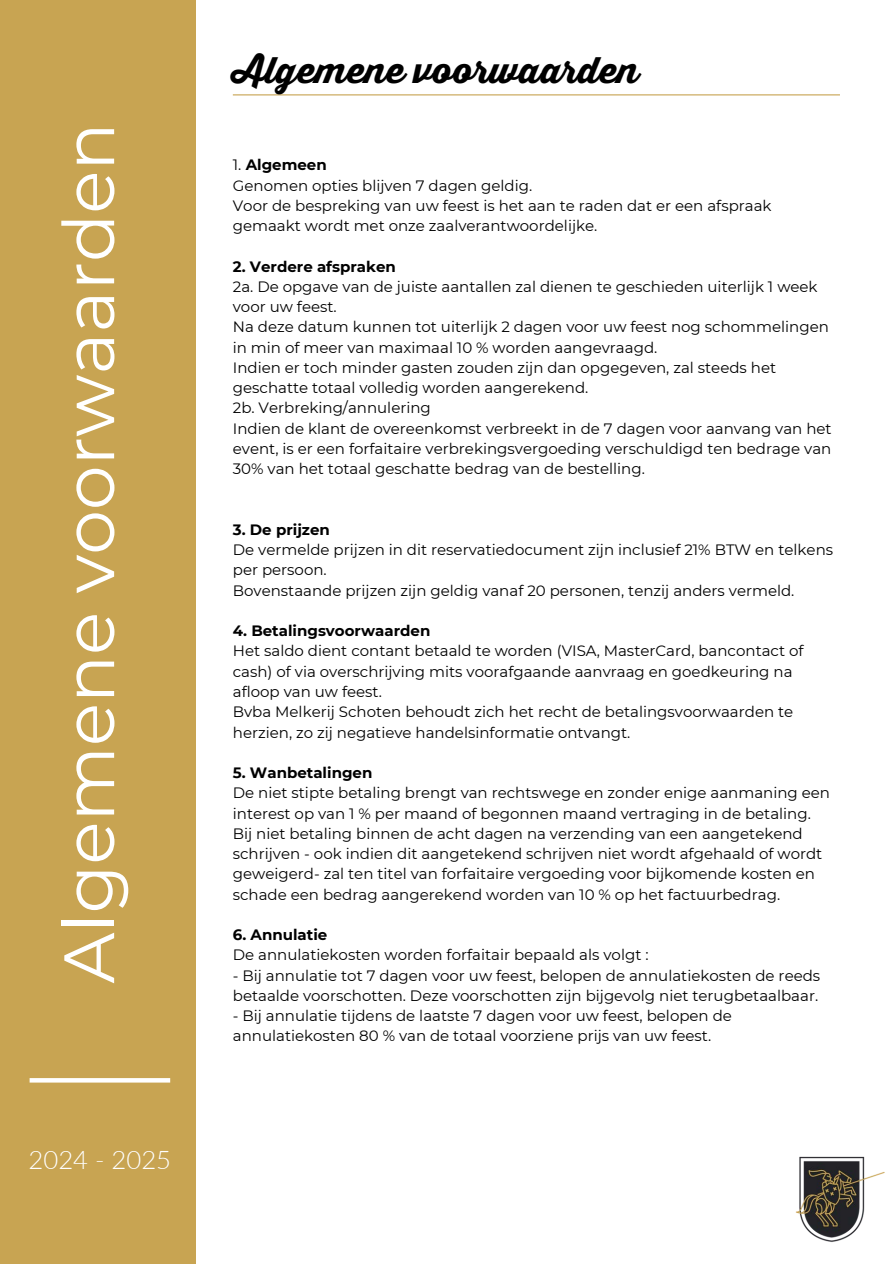
<style>
.page{position:relative;width:894px;height:1264px;background:#fff}
.page>*{position:absolute;margin:0;border:0;box-sizing:border-box;transform-origin:0 0}
.t1{font:71.1px "Montserrat";color:#fff}
.t2{font:36px "Thirsty Script Extrabold Demo";color:#000}
.t3{font:300 25.65px "Lato";color:#fff}
.t4{font:15px/20.2px "Montserrat";color:#000}
.t5{font:700 15px "Montserrat";color:#000}
.s1{font-weight:400}
</style>
<div class="page">
<div style="left:0;top:0;width:195px;height:1263px;background:#c8a452"></div>
<svg style="left:30px;top:1078px;width:140px;height:4px"></svg>
<img style="left:795px;top:1156px;width:90px;height:86px">
<hr style="left:233px;top:94px;width:606px;height:1px;background:#c7a351">
<h3 class="t1" style="left:45px;top:983px;width:862px;rotate:-90deg">Algemene voorwaarden</h3>
<p class="t3" style="left:29px;top:1143px;width:144px">2024 - 2025</p>
<h2 class="t2" style="left:233px;top:49px;width:407px">Algemene voorwaarden</h2>
<p class="t5" style="left:233px;top:156px;width:95px"><span class="s1">1.</span> Algemeen</p>
<p class="t4" style="left:233px;top:175px;width:301px">Genomen opties blijven 7 dagen geldig.</p>
<p class="t4" style="left:233px;top:195px;width:540px">Voor de bespreking van uw feest is het aan te raden dat er een afspraak gemaakt wordt met onze zaalverantwoordelijke.</p>
<p class="t5" style="left:233px;top:257px;width:164px">2. Verdere afspraken</p>
<p class="t4" style="left:233px;top:276px;width:586px">2a. De opgave van de juiste aantallen zal dienen te geschieden uiterlijk 1 week voor uw feest.</p>
<p class="t4" style="left:233px;top:317px;width:597px">Na deze datum kunnen tot uiterlijk 2 dagen voor uw feest nog schommelingen in min of meer van maximaal 10 % worden aangevraagd.</p>
<p class="t4" style="left:233px;top:357px;width:544px">Indien er toch minder gasten zouden zijn dan opgegeven, zal steeds het geschatte totaal volledig worden aangerekend.</p>
<p class="t4" style="left:233px;top:398px;width:199px">2b. Verbreking/annulering</p>
<p class="t4" style="left:233px;top:418px;width:600px;text-align:justify">Indien de klant de overeenkomst verbreekt in de 7 dagen voor aanvang van het event, is er een forfaitaire verbrekingsvergoeding verschuldigd ten bedrage van 30% van het totaal geschatte bedrag van de bestelling.</p>
<p class="t5" style="left:233px;top:520px;width:99px">3. De prijzen</p>
<p class="t4" style="left:233px;top:539px;width:601px">De vermelde prijzen in dit reservatiedocument zijn inclusief 21% BTW en telkens per persoon.</p>
<p class="t4" style="left:233px;top:580px;width:563px">Bovenstaande prijzen zijn geldig vanaf 20 personen, tenzij anders vermeld.</p>
<p class="t5" style="left:233px;top:621px;width:199px">4. Betalingsvoorwaarden</p>
<p class="t4" style="left:233px;top:641px;width:572px">Het saldo dient contant betaald te worden (VISA, MasterCard, bancontact of cash) of via overschrijving mits voorafgaande aanvraag en goedkeuring na afloop van uw feest.</p>
<p class="t4" style="left:233px;top:701px;width:562px">Bvba Melkerij Schoten behoudt zich het recht de betalingsvoorwaarden te herzien, zo zij negatieve handelsinformatie ontvangt.</p>
<p class="t5" style="left:233px;top:763px;width:141px">5. Wanbetalingen</p>
<p class="t4" style="left:233px;top:782px;width:598px">De niet stipte betaling brengt van rechtswege en zonder enige aanmaning een interest op van 1 % per maand of begonnen maand vertraging in de betaling.</p>
<p class="t4" style="left:233px;top:823px;width:591px">Bij niet betaling binnen de acht dagen na verzending van een aangetekend schrijven - ook indien dit aangetekend schrijven niet wordt afgehaald of wordt geweigerd- zal ten titel van forfaitaire vergoeding voor bijkomende kosten en schade een bedrag aangerekend worden van 10 % op het factuurbedrag.</p>
<p class="t5" style="left:233px;top:925px;width:96px">6. Annulatie</p>
<p class="t4" style="left:233px;top:944px;width:417px">De annulatiekosten worden forfaitair bepaald als volgt :</p>
<p class="t4" style="left:233px;top:965px;width:588px">- Bij annulatie tot 7 dagen voor uw feest, belopen de annulatiekosten de reeds betaalde voorschotten. Deze voorschotten zijn bijgevolg niet terugbetaalbaar.</p>
<p class="t4" style="left:233px;top:1005px;width:500px">- Bij annulatie tijdens de laatste 7 dagen voor uw feest, belopen de annulatiekosten 80 % van de totaal voorziene prijs van uw feest.</p>
</div>
